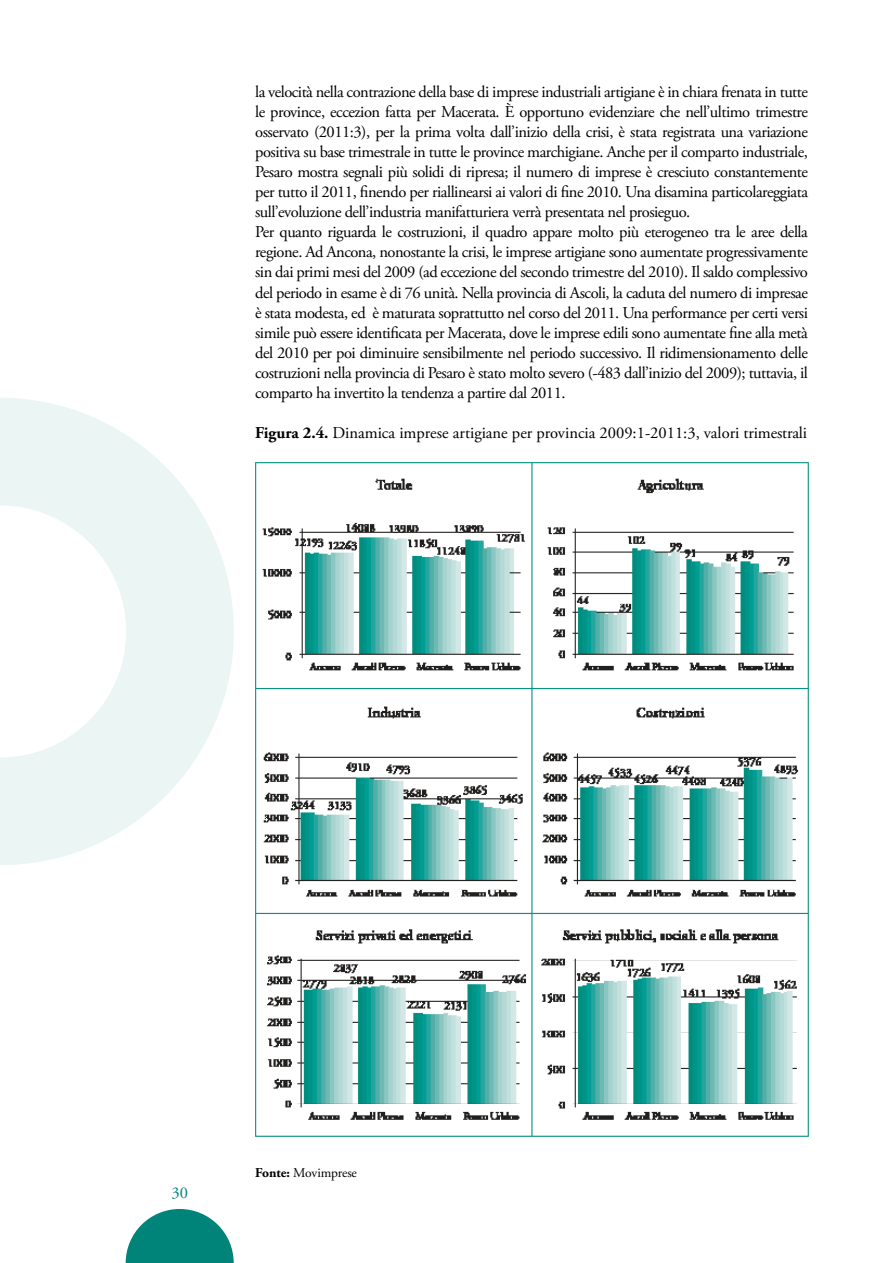
<style>
.page{position:relative;width:893px;height:1263px;background:#fff}
.page>*{position:absolute;margin:0;border:0;box-sizing:border-box;transform-origin:0 0}
.t1{font:16.5px/20.1px "Adobe Garamond Pro";letter-spacing:-.03em;color:#000}
.t2{font:16.5px "Adobe Garamond Pro";color:#000}
.t3{font:16.5px "Adobe Garamond Pro";color:#008379}
.t4{font:13.5px "Adobe Garamond Pro";letter-spacing:-.01em;color:#000}
.s1{font-weight:700}
</style>
<div class="page">
<svg style="left:0;top:398px;width:234px;height:467px;fill:#ebf5f4"></svg>
<svg style="left:126px;top:1209px;width:108px;height:54px"></svg>
<img style="left:255px;top:462px;width:554px;height:675px">
<p class="t1" style="left:255px;top:82px;width:554px">la velocità nella contrazione della base di imprese industriali artigiane è in chiara frenata in tutte le province, eccezion fatta per Macerata. È opportuno evidenziare che nell’ultimo trimestre osservato (2011:3), per la prima volta dall’inizio della crisi, è stata registrata una variazione positiva su base trimestrale in tutte le province marchigiane. Anche per il comparto industriale, Pesaro mostra segnali più solidi di ripresa; il numero di imprese è cresciuto constantemente per tutto il 2011, finendo per riallinearsi ai valori di fine 2010. Una disamina particolareggiata sull’evoluzione dell’industria manifatturiera verrà presentata nel prosieguo.<br>Per quanto riguarda le costruzioni, il quadro appare molto più eterogeneo tra le aree della regione. Ad Ancona, nonostante la crisi, le imprese artigiane sono aumentate progressivamente sin dai primi mesi del 2009 (ad eccezione del secondo trimestre del 2010). Il saldo complessivo del periodo in esame è di 76 unità. Nella provincia di Ascoli, la caduta del numero di impresae è stata modesta, ed è maturata soprattutto nel corso del 2011. Una performance per certi versi simile può essere identificata per Macerata, dove le imprese edili sono aumentate fine alla metà del 2010 per poi diminuire sensibilmente nel periodo successivo. Il ridimensionamento delle costruzioni nella provincia di Pesaro è stato molto severo (-483 dall’inizio del 2009); tuttavia, il comparto ha invertito la tendenza a partire dal 2011.</p>
<p class="t2" style="left:255px;top:423px;width:553px"><span class="s1">Figura 2.4.</span> Dinamica imprese artigiane per provincia 2009:1-2011:3, valori trimestrali</p>
<p class="t3" style="left:171px;top:1183px;width:18px">30</p>
<p class="t4" style="left:255px;top:1164px;width:103px"><span class="s1">Fonte:</span> Movimprese</p>
</div>
